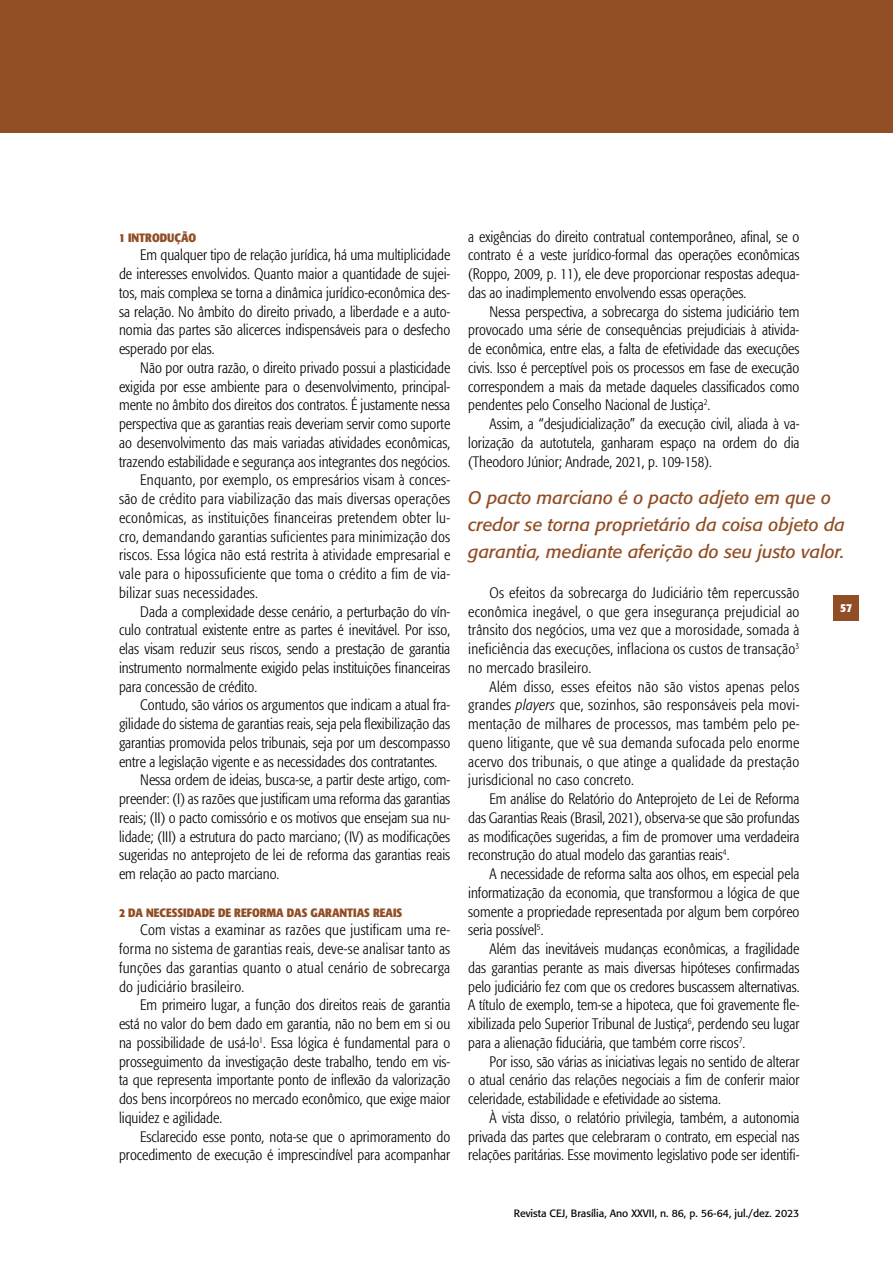
<style>
.page{position:relative;width:893px;height:1263px;background:#fff}
.page>*{position:absolute;margin:0;border:0;box-sizing:border-box;transform-origin:0 0}
.t1{font:italic 18px/27px "Formata";color:#914d23}
.t2{font:300 condensed 15px/18.8px "Formata";color:#000;text-align:justify}
.t3{font:300 condensed 15px "Formata";letter-spacing:.02em;color:#000}
.t4{font:700 condensed 12px "Formata";color:#914d23}
.t5{font:700 condensed 12px "Formata";color:#fff}
.t6{font:10.5px "Formata";color:#000}
.s1{font-style:italic}
</style>
<div class="page">
<div style="left:833px;top:595px;width:26px;height:26px;background:#914d23"></div>
<div style="left:0;top:0;width:893px;height:132px;background:#914d23"></div>
<p class="t4" style="left:119px;top:230px;width:79px">1 INTRODUÇÃO</p>
<p class="t2" style="left:119px;top:246px;width:333px;text-indent:21px">Em qualquer tipo de relação jurídica, há uma multiplicidade de interesses envolvidos. Quanto maior a quantidade de sujei&shy;tos, mais complexa se torna a dinâmica jurídico-econômica des&shy;sa relação. No âmbito do direito privado, a liberdade e a auto&shy;nomia das partes são alicerces indispensáveis para o desfecho esperado por elas.</p>
<p class="t2" style="left:140px;top:358px;width:311px">Não por outra razão, o direito privado possui a plasticidade</p>
<p class="t2" style="left:119px;top:377px;width:333px">exigida por esse ambiente para o desenvolvimento, principal-</p>
<p class="t2" style="left:119px;top:396px;width:333px">mente no âmbito dos direitos dos contratos. É justamente nessa</p>
<p class="t2" style="left:119px;top:415px;width:333px">perspectiva que as garantias reais deveriam servir como suporte</p>
<p class="t2" style="left:119px;top:433px;width:333px">ao desenvolvimento das mais variadas atividades econômicas,</p>
<p class="t2" style="left:119px;top:452px;width:333px">trazendo estabilidade e segurança aos integrantes dos negócios.</p>
<p class="t3" style="left:140px;top:471px;width:311px">Enquanto, por exemplo, os empresários visam à conces-</p>
<p class="t3" style="left:119px;top:490px;width:333px">são de crédito para viabilização das mais diversas operações</p>
<p class="t3" style="left:119px;top:509px;width:333px">econômicas, as instituições financeiras pretendem obter lu-</p>
<p class="t3" style="left:119px;top:528px;width:333px">cro, demandando garantias suficientes para minimização dos</p>
<p class="t3" style="left:119px;top:546px;width:333px">riscos. Essa lógica não está restrita à atividade empresarial e</p>
<p class="t3" style="left:119px;top:565px;width:333px">vale para o hipossuficiente que toma o crédito a fim de via-</p>
<p class="t3" style="left:119px;top:584px;width:140px">bilizar suas necessidades.</p>
<p class="t2" style="left:140px;top:602px;width:311px">Dada a complexidade desse cenário, a perturbação do vín-</p>
<p class="t2" style="left:119px;top:621px;width:333px">culo contratual existente entre as partes é inevitável. Por isso,</p>
<p class="t2" style="left:119px;top:640px;width:333px">elas visam reduzir seus riscos, sendo a prestação de garantia</p>
<p class="t2" style="left:119px;top:658px;width:333px">instrumento normalmente exigido pelas instituições financeiras</p>
<p class="t2" style="left:119px;top:677px;width:140px">para concessão de crédito.</p>
<p class="t2" style="left:140px;top:696px;width:311px">Contudo, são vários os argumentos que indicam a atual fra-</p>
<p class="t2" style="left:119px;top:715px;width:333px">gilidade do sistema de garantias reais, seja pela flexibilização das</p>
<p class="t2" style="left:119px;top:733px;width:333px">garantias promovida pelos tribunais, seja por um descompasso</p>
<p class="t2" style="left:119px;top:752px;width:320px">entre a legislação vigente e as necessidades dos contratantes.</p>
<p class="t2" style="left:140px;top:771px;width:311px">Nessa ordem de ideias, busca-se, a partir deste artigo, com-</p>
<p class="t2" style="left:119px;top:790px;width:333px">preender: (I) as razões que justificam uma reforma das garantias</p>
<p class="t2" style="left:119px;top:808px;width:333px">reais; (II) o pacto comissório e os motivos que ensejam sua nu-</p>
<p class="t2" style="left:119px;top:827px;width:333px">lidade; (III) a estrutura do pacto marciano; (IV) as modificações</p>
<p class="t2" style="left:119px;top:846px;width:333px">sugeridas no anteprojeto de lei de reforma das garantias reais</p>
<p class="t2" style="left:119px;top:865px;width:162px">em relação ao pacto marciano.</p>
<p class="t4" style="left:119px;top:905px;width:285px">2 DA NECESSIDADE DE REFORMA DAS GARANTIAS REAIS</p>
<p class="t2" style="left:119px;top:921px;width:333px;text-indent:21px">Com vistas a examinar as razões que justificam uma re&shy;forma no sistema de garantias reais, deve-se analisar tanto as funções das garantias quanto o atual cenário de sobrecarga do judiciário brasileiro.</p>
<p class="t2" style="left:119px;top:996px;width:333px;text-indent:21px">Em primeiro lugar, a função dos direitos reais de garantia está no valor do bem dado em garantia, não no bem em si ou na possibilidade de usá-lo<sup>1</sup>. Essa lógica é fundamental para o prosseguimento da investigação deste trabalho, tendo em vis&shy;ta que representa importante ponto de inflexão da valorização dos bens incorpóreos no mercado econômico, que exige maior liquidez e agilidade.</p>
<p class="t2" style="left:119px;top:1127px;width:333px;text-align:right">Esclarecido esse ponto, nota-se que o aprimoramento do procedimento de execução é imprescindível para acompanhar</p>
<p class="t2" style="left:468px;top:227px;width:333px">a exigências do direito contratual contemporâneo, afinal, se o contrato é a veste jurídico-formal das operações econômicas (Roppo, 2009, p. 11), ele deve proporcionar respostas adequa&shy;das ao inadimplemento envolvendo essas operações.</p>
<p class="t2" style="left:468px;top:302px;width:333px;text-indent:21px">Nessa perspectiva, a sobrecarga do sistema judiciário tem provocado uma série de consequências prejudiciais à ativida&shy;de econômica, entre elas, a falta de efetividade das execuções civis. Isso é perceptível pois os processos em fase de execução correspondem a mais da metade daqueles classificados como pendentes pelo Conselho Nacional de Justiça<sup>2</sup>.</p>
<p class="t2" style="left:468px;top:415px;width:333px;text-indent:21px">Assim, a “desjudicialização” da execução civil, aliada à va&shy;lorização da autotutela, ganharam espaço na ordem do dia (Theodoro Júnior; Andrade, 2021, p. 109-158).</p>
<p class="t1" style="left:468px;top:484px;width:378px">O pacto marciano é o pacto adjeto em que o credor se torna proprietário da coisa objeto da garantia, mediante aferição do seu justo valor.</p>
<p class="t2" style="left:468px;top:583px;width:333px;text-indent:21px">Os efeitos da sobrecarga do Judiciário têm repercussão econômica inegável, o que gera insegurança prejudicial ao trânsito dos negócios, uma vez que a morosidade, somada à ineficiência das execuções, inflaciona os custos de transação<sup>3 </sup>no mercado brasileiro.</p>
<p class="t2" style="left:468px;top:677px;width:333px;text-indent:21px">Além disso, esses efeitos não são vistos apenas pelos grandes <span class="s1">players</span> que, sozinhos, são responsáveis pela movi&shy;mentação de milhares de processos, mas também pelo pe&shy;queno litigante, que vê sua demanda sufocada pelo enorme acervo dos tribunais, o que atinge a qualidade da prestação jurisdicional no caso concreto.</p>
<p class="t2" style="left:468px;top:790px;width:333px;text-indent:21px">Em análise do Relatório do Anteprojeto de Lei de Reforma das Garantias Reais (Brasil, 2021), observa-se que são profundas as modificações sugeridas, a fim de promover uma verdadeira reconstrução do atual modelo das garantias reais<sup>4</sup>.</p>
<p class="t2" style="left:468px;top:865px;width:333px;text-indent:21px">A necessidade de reforma salta aos olhos, em especial pela informatização da economia, que transformou a lógica de que somente a propriedade representada por algum bem corpóreo seria possível<sup>5</sup>.</p>
<p class="t2" style="left:468px;top:940px;width:333px;text-indent:21px">Além das inevitáveis mudanças econômicas, a fragilidade das garantias perante as mais diversas hipóteses confirmadas pelo judiciário fez com que os credores buscassem alternativas.<br>A título de exemplo, tem-se a hipoteca, que foi gravemente fle&shy;xibilizada pelo Superior Tribunal de Justiça<sup>6</sup>, perdendo seu lugar para a alienação fiduciária, que também corre riscos<sup>7</sup>.</p>
<p class="t2" style="left:468px;top:1052px;width:333px;text-indent:21px">Por isso, são várias as iniciativas legais no sentido de alterar o atual cenário das relações negociais a fim de conferir maior celeridade, estabilidade e efetividade ao sistema.</p>
<p class="t2" style="left:468px;top:1108px;width:333px;text-indent:21px">À vista disso, o relatório privilegia, também, a autonomia privada das partes que celebraram o contrato, em especial nas relações paritárias. Esse movimento legislativo pode ser identifi-</p>
<p class="t5" style="left:840px;top:601px;width:13px">57</p>
<p class="t6" style="left:514px;top:1206px;width:287px">Revista CEJ, Brasília, Ano XXVII, n. 86, p. 56-64, jul./dez. 2023</p>
</div>
